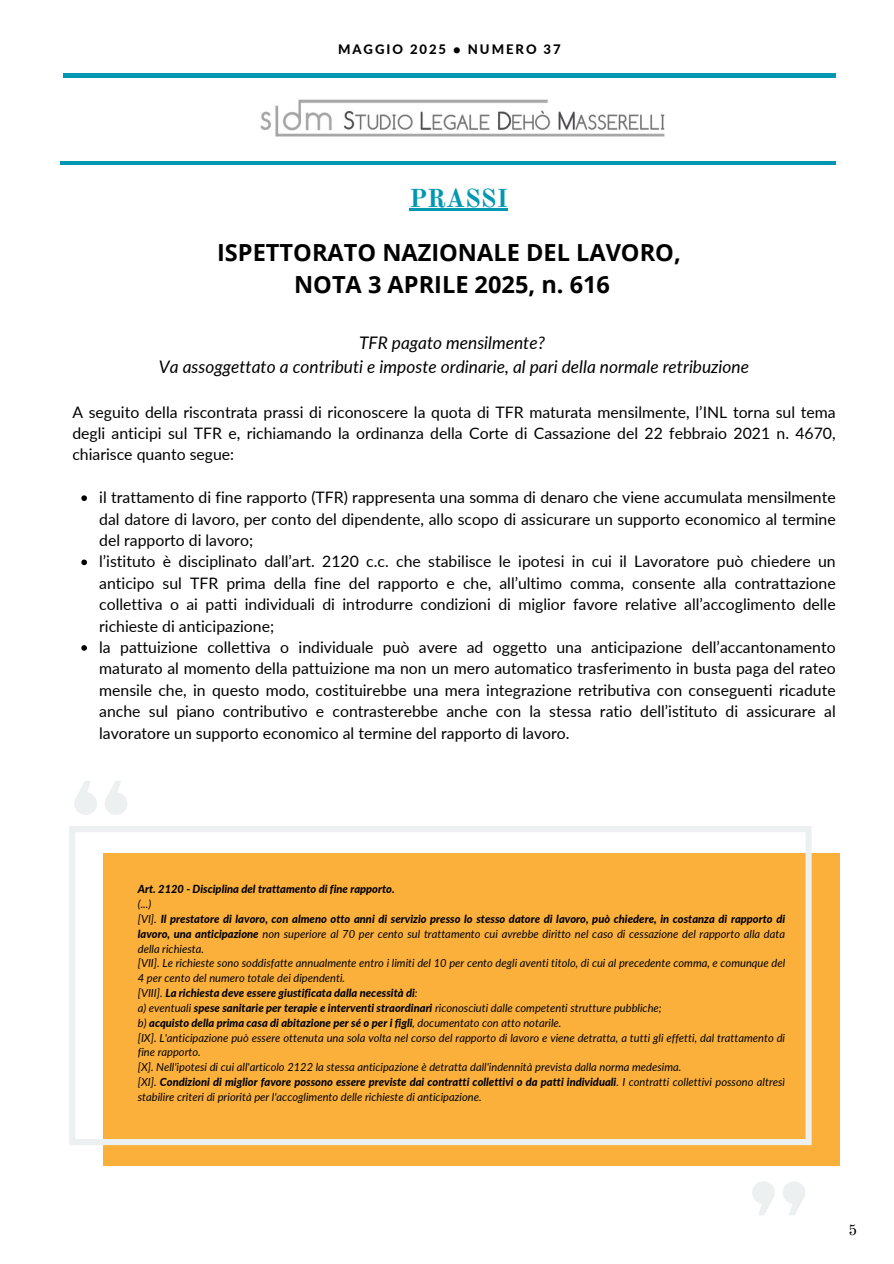
<style>
.page{position:relative;width:894px;height:1264px;background:#fff}
.page>*{position:absolute;margin:0;border:0;box-sizing:border-box;transform-origin:0 0}
.t1{font:700 25.5px "Old Standard";color:#0097b2}
.t2{font:700 23.55px/32.7px "Open Sans";color:#000;text-align:center}
.t3{font:italic 17.25px/23.7px "Lato";color:#000;text-align:center}
.t4{font:15.75px/21.5px "Lato";color:#000;text-align:justify}
.t5{font:15px "Old Standard";color:#000}
.t6{font:800 13.05px "Lato";letter-spacing:.15em;color:#000}
.t7{font:italic 11.1px/14.9px "Lato";color:#000}
.t8{font:italic 800 11.1px/14.9px "Lato";color:#000;text-align:justify}
.s1{font-weight:400}
.s2{font-weight:800}
</style>
<div class="page">
<hr style="left:63px;top:74px;width:772px;height:3px;background:#0097b2">
<img style="left:260px;top:99px;width:405px;height:38px">
<hr style="left:60px;top:161px;width:775px;height:4px;background:#0097b2">
<div style="left:103px;top:852px;width:735px;height:313px;background:#fbb03b"></div>
<svg style="left:69px;top:781px;width:742px;height:434px"></svg>
<svg style="left:81px;top:495px;width:6px;height:6px"></svg>
<svg style="left:81px;top:559px;width:6px;height:6px"></svg>
<svg style="left:81px;top:645px;width:6px;height:5px"></svg>
<hr style="left:409px;top:209px;width:98px;height:2px;background:#0097b2">
<h4 class="t6" style="left:338px;top:42px;width:224px">MAGGIO 2025 • NUMERO 37</h4>
<p class="t1" style="left:409px;top:182px;width:100px">PRASSI</p>
<p class="t2" style="left:217px;top:235px;width:465px">ISPETTORATO NAZIONALE DEL LAVORO,<br>NOTA 3 APRILE 2025, n. 616</p>
<p class="t3" style="left:159px;top:330px;width:591px">TFR pagato mensilmente?<br>Va assoggettato a contributi e imposte ordinarie, al pari della normale retribuzione</p>
<p class="t4" style="left:72px;top:401px;width:764px">A seguito della riscontrata prassi di riconoscere la quota di TFR maturata mensilmente, l’INL torna sul tema degli anticipi sul TFR e, richiamando la ordinanza della Corte di Cassazione del 22 febbraio 2021 n. 4670, chiarisce quanto segue:</p>
<h1 class="t4" style="left:99px;top:486px;width:737px">il trattamento di fine rapporto (TFR) rappresenta una somma di denaro che viene accumulata mensilmente dal datore di lavoro, per conto del dipendente, allo scopo di assicurare un supporto economico al termine del rapporto di lavoro;</h1>
<h2 class="t4" style="left:99px;top:550px;width:737px">l’istituto è disciplinato dall’art. 2120 c.c. che stabilisce le ipotesi in cui il Lavoratore può chiedere un anticipo sul TFR prima della fine del rapporto e che, all’ultimo comma, consente alla contrattazione collettiva o ai patti individuali di introdurre condizioni di miglior favore relative all’accoglimento delle richieste di anticipazione;</h2>
<h3 class="t4" style="left:99px;top:636px;width:737px">la pattuizione collettiva o individuale può avere ad oggetto una anticipazione dell’accantonamento maturato al momento della pattuizione ma non un mero automatico trasferimento in busta paga del rateo mensile che, in questo modo, costituirebbe una mera integrazione retributiva con conseguenti ricadute anche sul piano contributivo e contrasterebbe anche con la stessa ratio dell’istituto di assicurare al lavoratore un supporto economico al termine del rapporto di lavoro.</h3>
<p class="t8" style="left:138px;top:881px;width:258px">Art. 2120 - Disciplina del trattamento di fine rapporto.</p>
<p class="t7" style="left:138px;top:896px;width:15px">(...)</p>
<p class="t8" style="left:138px;top:911px;width:648px"><span class="s1">[VI].</span> Il prestatore di lavoro, con almeno otto anni di servizio presso lo stesso datore di lavoro, può chiedere, in costanza di rapporto di lavoro, una anticipazione <span class="s1">non superiore al 70 per cento sul trattamento cui avrebbe diritto nel caso di cessazione del rapporto alla data della richiesta.</span></p>
<p class="t7" style="left:138px;top:955px;width:648px">[VII]. Le richieste sono soddisfatte annualmente entro i limiti del 10 per cento degli aventi titolo, di cui al precedente comma, e comunque del<br>4 per cento del numero totale dei dipendenti.</p>
<p class="t8" style="left:138px;top:985px;width:281px"><span class="s1">[VIII].</span> La richiesta deve essere giustificata dalla necessità di<span class="s1">:</span></p>
<p class="t7" style="left:138px;top:1000px;width:525px">a) eventuali <span class="s2">spese sanitarie per terapie e interventi straordinari</span> riconosciuti dalle competenti strutture pubbliche;</p>
<p class="t8" style="left:138px;top:1015px;width:425px"><span class="s1">b)</span> acquisto della prima casa di abitazione per sé o per i figli<span class="s1">, documentato con atto notarile.</span></p>
<p class="t7" style="left:138px;top:1029px;width:648px">[IX]. L'anticipazione può essere ottenuta una sola volta nel corso del rapporto di lavoro e viene detratta, a tutti gli effetti, dal trattamento di fine rapporto.</p>
<p class="t7" style="left:138px;top:1059px;width:545px">[X]. Nell'ipotesi di cui all'articolo 2122 la stessa anticipazione è detratta dall'indennità prevista dalla norma medesima.</p>
<p class="t7" style="left:138px;top:1074px;width:648px">[XI]. <span class="s2">Condizioni di miglior favore possono essere previste dai contratti collettivi o da patti individuali</span>. I contratti collettivi possono altresì stabilire criteri di priorità per l'accoglimento delle richieste di anticipazione.</p>
<h3 class="t5" style="left:848px;top:1220px;width:10px">5</h3>
</div>
